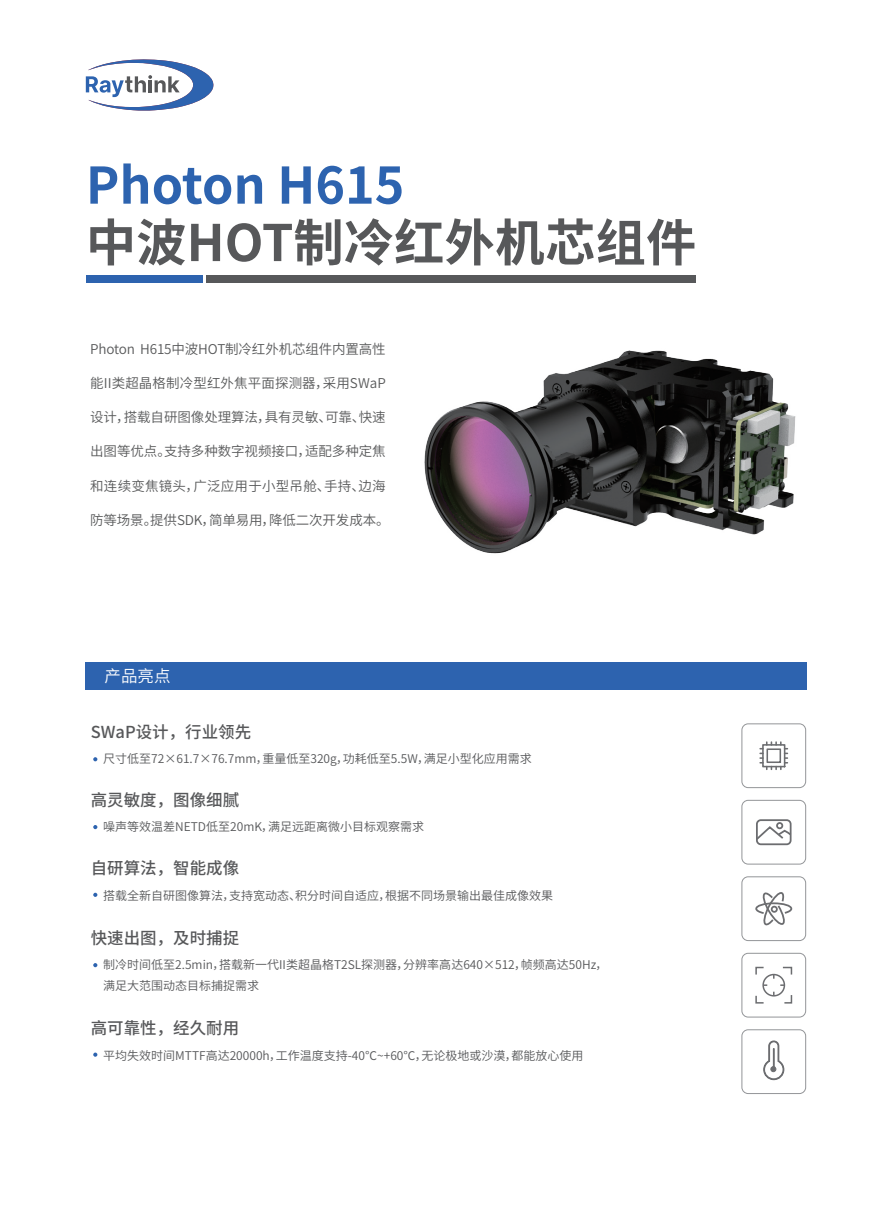
<style>
.page{position:relative;width:893px;height:1212px;background:#fff}
.page>*{position:absolute;margin:0;border:0;box-sizing:border-box;transform-origin:0 0}
.t1{font:700 50.4px "Source Han Sans CN";color:#57585a}
.t2{font:700 50.4px "Source Han Sans CN";color:#2d63af}
.t3{font:500 16.5px "Source Han Sans CN";color:#57585a}
.t4{font:16.5px "Source Han Sans CN";color:#fff}
.t5{font:13.5px "Source Han Sans CN";letter-spacing:-.005em;color:#595a5b}
.t6{font:13.5px "Source Han Sans CN";letter-spacing:.02em;color:#595a5b}
.t7{font:12px/21px "Source Han Sans CN";color:#57585a}
</style>
<div class="page">
<svg style="left:86px;top:59px;width:128px;height:52px"></svg>
<div style="left:86px;top:663px;width:721px;height:27px;background:#2d63af"></div>
<svg style="left:93px;top:757px;width:4px;height:4px"></svg>
<svg style="left:93px;top:825px;width:4px;height:4px"></svg>
<svg style="left:93px;top:893px;width:4px;height:4px"></svg>
<svg style="left:93px;top:963px;width:4px;height:4px"></svg>
<svg style="left:93px;top:1052px;width:4px;height:5px"></svg>
<svg style="left:759px;top:741px;width:29px;height:29px"></svg>
<div style="left:742px;top:724px;width:64px;height:64px;border:1px solid #939598;border-radius:6px"></div>
<div style="left:742px;top:876px;width:64px;height:65px;border:1px solid #939598;border-radius:6px"></div>
<div style="left:742px;top:800px;width:64px;height:64px;border:1px solid #939598;border-radius:6px"></div>
<div style="left:742px;top:953px;width:64px;height:64px;border:1px solid #939598;border-radius:6px"></div>
<div style="left:742px;top:1029px;width:64px;height:65px;border:1px solid #939598;border-radius:6px"></div>
<svg style="left:763px;top:1040px;width:21px;height:40px"></svg>
<div style="left:756px;top:819px;width:35px;height:26px;border:2px solid #6c6d70;border-radius:4px"></div>
<svg style="left:756px;top:825px;width:35px;height:16px"></svg>
<div style="left:776px;top:822px;width:7px;height:7px;border:2px solid #6c6d70;border-radius:50%"></div>
<svg style="left:755px;top:892px;width:38px;height:34px"></svg>
<div style="left:771px;top:906px;width:7px;height:7px;border:2px solid #6c6d70;border-radius:50%"></div>
<div style="left:762px;top:974px;width:23px;height:22px;border:2px solid #6c6d70;border-radius:50%"></div>
<svg style="left:784px;top:995px;width:9px;height:9px"></svg>
<svg style="left:782px;top:966px;width:11px;height:9px"></svg>
<svg style="left:755px;top:966px;width:9px;height:9px"></svg>
<svg style="left:755px;top:995px;width:9px;height:9px"></svg>
<div style="left:87px;top:275px;width:116px;height:8px;background:#2d63af"></div>
<div style="left:206px;top:275px;width:490px;height:8px;background:#57585a"></div>
<img style="left:424px;top:350px;width:372px;height:204px">
<h1 class="t2" style="left:86px;top:157px;width:320px">Photon H615</h1>
<h1 class="t1" style="left:86px;top:214px;width:612px">中波HOT制冷红外机芯组件</h1>
<p class="t5" style="left:90px;top:341px;width:297px">Photon H615中波HOT制冷红外机芯组件内置高性</p>
<p class="t5" style="left:90px;top:375px;width:297px">能II类超晶格制冷型红外焦平面探测器，采用SWaP</p>
<p class="t5" style="left:90px;top:410px;width:297px">设计，搭载自研图像处理算法，具有灵敏、可靠、快速</p>
<p class="t5" style="left:90px;top:444px;width:297px">出图等优点。支持多种数字视频接口，适配多种定焦</p>
<p class="t6" style="left:90px;top:478px;width:297px">和连续变焦镜头，广泛应用于小型吊舱、手持、边海</p>
<p class="t5" style="left:90px;top:512px;width:301px">防等场景。提供SDK，简单易用，降低二次开发成本。</p>
<h2 class="t4" style="left:105px;top:667px;width:67px">产品亮点</h2>
<h2 class="t3" style="left:91px;top:722px;width:162px">SWaP设计，行业领先</h2>
<p class="t7" style="left:103px;top:749px;width:430px">尺寸低至72×61.7×76.7mm，重量低至320g，功耗低至5.5W，满足小型化应用需求</p>
<h2 class="t3" style="left:91px;top:790px;width:150px">高灵敏度，图像细腻</h2>
<p class="t7" style="left:103px;top:817px;width:322px">噪声等效温差NETD低至20mK，满足远距离微小目标观察需求</p>
<h2 class="t3" style="left:91px;top:859px;width:150px">自研算法，智能成像</h2>
<p class="t7" style="left:103px;top:885px;width:451px">搭载全新自研图像算法，支持宽动态、积分时间自适应，根据不同场景输出最佳成像效果</p>
<h2 class="t3" style="left:91px;top:928px;width:150px">快速出图，及时捕捉</h2>
<p class="t7" style="left:103px;top:955px;width:506px">制冷时间低至2.5min，搭载新一代II类超晶格T2SL探测器，分辨率高达640×512，帧频高达50Hz，满足大范围动态目标捕捉需求</p>
<h2 class="t3" style="left:91px;top:1019px;width:150px">高可靠性，经久耐用</h2>
<p class="t7" style="left:103px;top:1045px;width:482px">平均失效时间MTTF高达20000h，工作温度支持-40℃~+60℃，无论极地或沙漠，都能放心使用</p>
</div>
